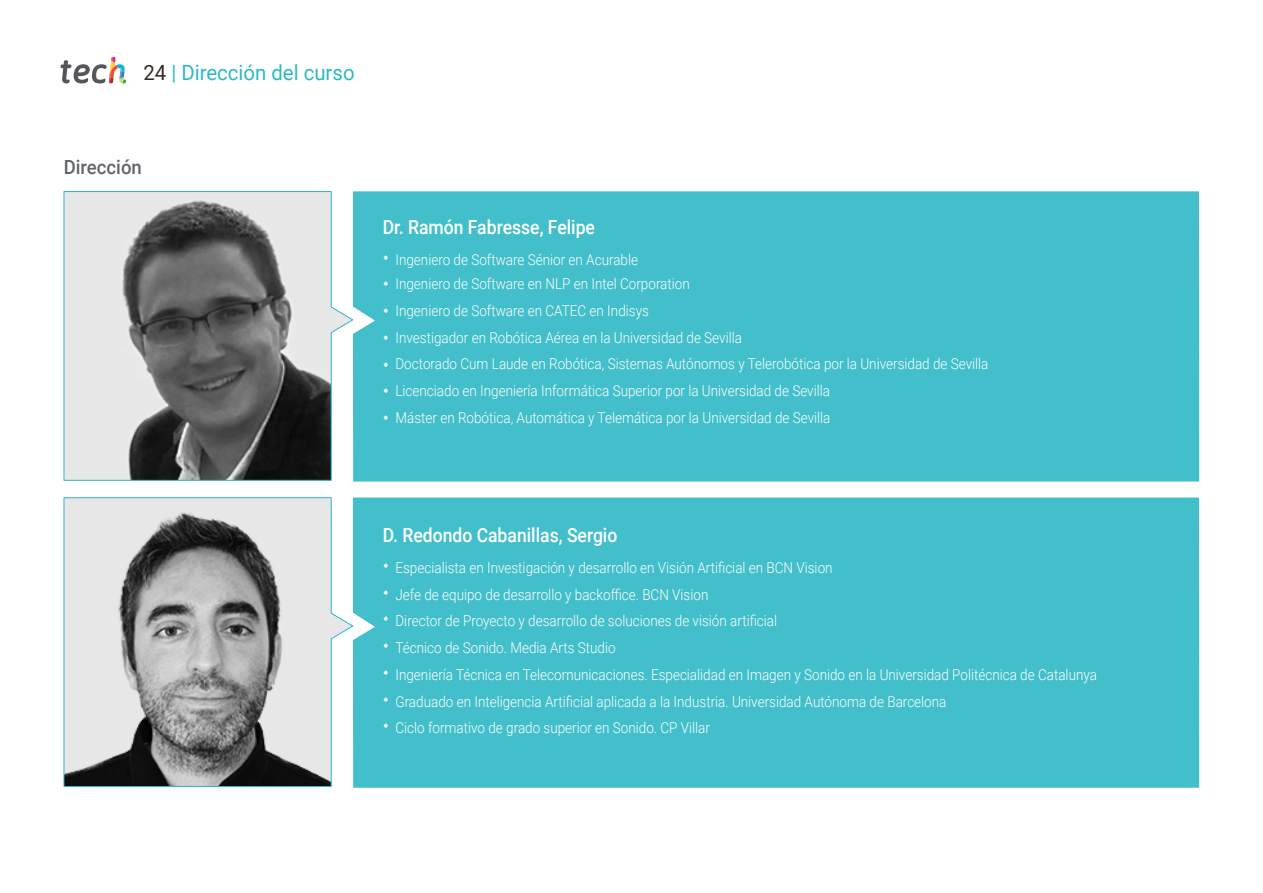
<style>
.page{position:relative;width:1263px;height:893px;background:#fff}
.page>*{position:absolute;margin:0;border:0;box-sizing:border-box;transform-origin:0 0}
.t1{font:21px "Roboto";color:#2db8c5}
.t2{font:500 19.5px "Roboto";color:#fff;scale:.9 1}
.t3{font:500 19.5px "Roboto";color:#61646a;scale:.95 1}
.t4{font:300 15px/26.7px "Roboto";color:#fff;scale:.9 1}
.s1{color:#312e20}
</style>
<div class="page">
<svg style="left:61px;top:57px;width:65px;height:27px"></svg>
<div style="left:353px;top:191px;width:846px;height:291px;background:#42bfca"></div>
<div style="left:353px;top:497px;width:846px;height:291px;background:#42bfca"></div>
<svg style="left:64px;top:191px;width:289px;height:290px;background:#969898"></svg>
<svg style="left:64px;top:497px;width:289px;height:290px;background:#b0b2b2"></svg>
<svg style="left:384px;top:255px;width:4px;height:5px"></svg>
<svg style="left:384px;top:281px;width:4px;height:5px"></svg>
<svg style="left:384px;top:308px;width:4px;height:5px"></svg>
<svg style="left:384px;top:335px;width:4px;height:5px"></svg>
<svg style="left:384px;top:362px;width:4px;height:5px"></svg>
<svg style="left:384px;top:388px;width:4px;height:5px"></svg>
<svg style="left:384px;top:415px;width:4px;height:5px"></svg>
<svg style="left:384px;top:563px;width:4px;height:5px"></svg>
<svg style="left:384px;top:590px;width:4px;height:5px"></svg>
<svg style="left:384px;top:616px;width:4px;height:5px"></svg>
<svg style="left:384px;top:643px;width:4px;height:5px"></svg>
<svg style="left:384px;top:670px;width:4px;height:5px"></svg>
<svg style="left:384px;top:697px;width:4px;height:5px"></svg>
<svg style="left:384px;top:723px;width:4px;height:6px"></svg>
<h1 class="t1" style="left:144px;top:57px;width:213px"><span class="s1">24</span> | Dirección del curso</h1>
<h2 class="t3" style="left:64px;top:153px;width:84px">Dirección</h2>
<h2 class="t2" style="left:383px;top:213px;width:237px">Dr. Ramón Fabresse, Felipe</h2>
<p class="t4" style="left:395px;top:246px;width:329px;line-height:24.5px">Ingeniero de Software Sénior en Acurable<br>Ingeniero de Software en NLP en Intel Corporation</p>
<p class="t4" style="left:395px;top:297px;width:660px">Ingeniero de Software en CATEC en Indisys<br>Investigador en Robótica Aérea en la Universidad de Sevilla<br>Doctorado Cum Laude en Robótica, Sistemas Autónomos y Telerobótica por la Universidad de Sevilla Licenciado en Ingeniería Informática Superior por la Universidad de Sevilla<br>Máster en Robótica, Automática y Telemática por la Universidad de Sevilla</p>
<h2 class="t2" style="left:383px;top:521px;width:262px">D. Redondo Cabanillas, Sergio</h2>
<p class="t4" style="left:395px;top:554px;width:781px">Especialista en Investigación y desarrollo en Visión Artificial en BCN Vision<br>Jefe de equipo de desarrollo y backoffice. BCN Vision<br>Director de Proyecto y desarrollo de soluciones de visión artificial<br>Técnico de Sonido. Media Arts Studio<br>Ingeniería Técnica en Telecomunicaciones. Especialidad en Imagen y Sonido en la Universidad Politécnica de Catalunya Graduado en Inteligencia Artificial aplicada a la Industria. Universidad Autónoma de Barcelona<br>Ciclo formativo de grado superior en Sonido. CP Villar</p>
</div>
